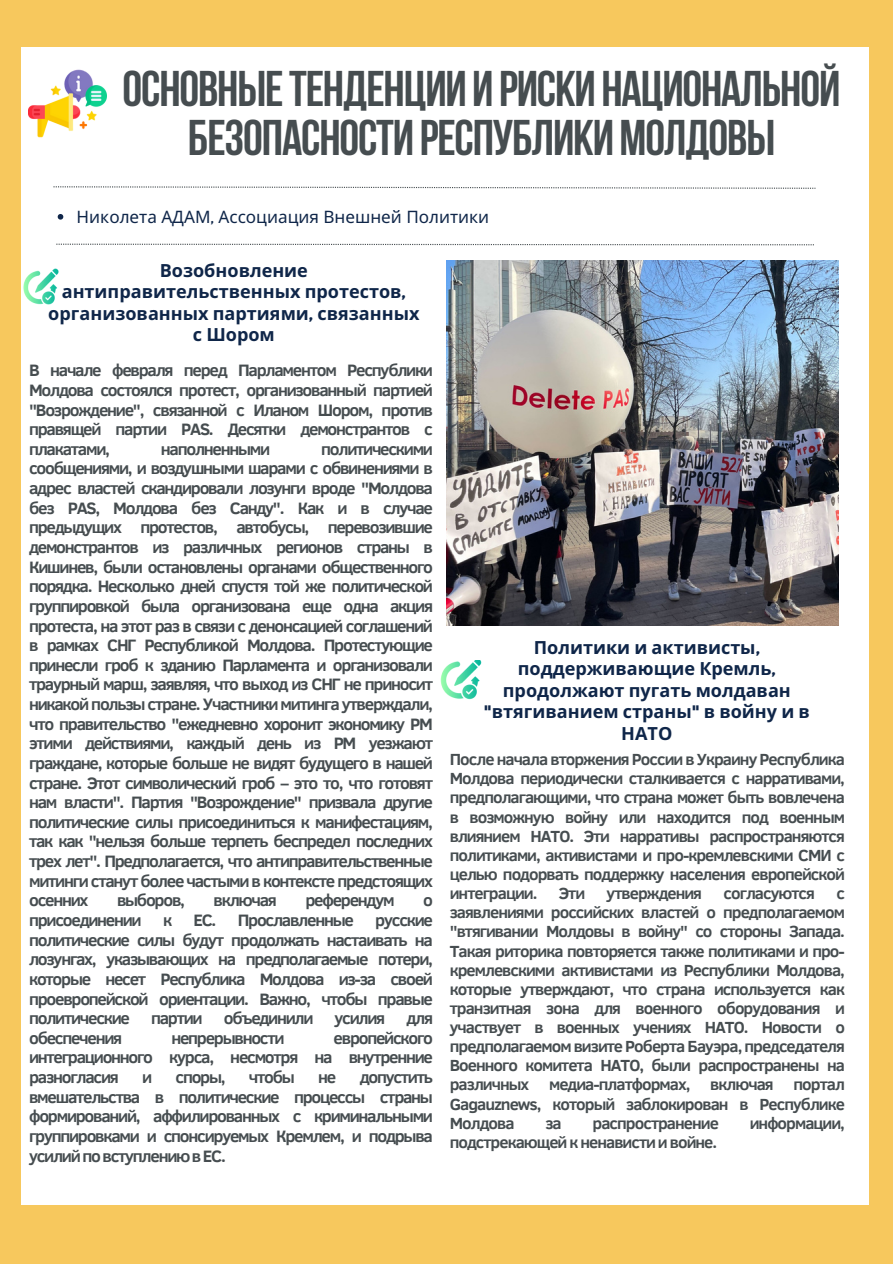
<style>
.page{position:relative;width:893px;height:1264px;background:#fff}
.page>*{position:absolute;margin:0;border:0;box-sizing:border-box;transform-origin:0 0}
.t1{font:700 49.95px/49.5px "Bebas Neue";letter-spacing:-.025em;color:#464d50;text-align:center}
.t2{font:700 18px/21.3px "Noto Sans";color:#0f2649;text-align:center}
.t3{font:17.1px "Noto Sans";color:#0f2649}
.t4{font:700 16.95px/19.6px "Clear Sans";letter-spacing:-.075em;color:#464d50;text-align:justify}
.t5{font:700 16.5px/19.2px "Clear Sans";letter-spacing:-.06em;color:#464d50;text-align:justify}
.s1{font-family:"Montserrat"}
</style>
<div class="page">
<div style="left:0;top:0;width:892px;height:46px;background:#f7c85d"></div>
<div style="left:0;top:0;width:21px;height:1263px;background:#f7c85d"></div>
<div style="left:868px;top:0;width:24px;height:1263px;background:#f7c85d"></div>
<div style="left:0;top:1205px;width:892px;height:58px;background:#f7c85d"></div>
<svg style="left:53px;top:186px;width:762px;height:3px"></svg>
<svg style="left:56px;top:244px;width:757px;height:1px"></svg>
<img style="left:28px;top:69px;width:78px;height:69px">
<img style="left:23px;top:268px;width:36px;height:37px">
<img style="left:440px;top:660px;width:41px;height:40px">
<img style="left:446px;top:260px;width:392px;height:365px">
<svg style="left:58px;top:214px;width:5px;height:6px"></svg>
<p class="t1" style="left:123px;top:69px;width:719px">ОСНОВНЫЕТЕНДЕНЦИИ И РИСКИ НАЦИОНАЛЬНОЙ<br>БЕЗОПАСНОСТИ РЕСПУБЛИКИМОЛДОВЫ</p>
<h2 class="t3" style="left:77px;top:205px;width:414px">Николета АДАМ<span class="s1">,</span> Ассоциация Внешней Политики</h2>
<p class="t2" style="left:48px;top:259px;width:372px">Возобновление антиправительственных протестов<span class="s1">, </span>организованных партиями<span class="s1">,</span> связанных с Шором</p>
<p class="t4" style="left:29px;top:359px;width:405px">В начале февраля перед Парламентом Республики Молдова состоялся протест, организованный партией "Возрождение", связанной с Иланом Шором, против правящей партии PAS. Десятки демонстрантов с плакатами,</p>
<p class="t4" style="left:29px;top:438px;width:405px;text-indent:292px">политическими сообщениями, и воздушными шарами с обвинениями в адрес властей скандировали лозунги вроде "Молдова без PAS, Молдова без Санду". Как и в случае предыдущих протестов, автобусы, перевозившие демонстрантов из различных регионов страны в Кишинев, были остановлены органами общественного порядка. Несколько дней спустя той же политической группировкой была организована еще одна акция протеста, на этот раз в связи с денонсацией соглашений в рамках СНГ Республикой Молдова. Протестующие принесли гроб к зданию Парламента и организовали траурный марш, заявляя, что выход из СНГ не приносит никакой пользы стране. Участники митинга утверждали, что правительство "ежедневно хоронит экономику РМ этими действиями, каждый день из РМ уезжают граждане, которые больше не видят будущего в нашей стране. Этот символический гроб – это то, что готовят нам власти". Партия "Возрождение" призвала другие политические силы присоединиться к манифестациям, так как "нельзя больше терпеть беспредел последних трех лет". Предполагается, что антиправительственные митинги станут более частыми в контексте предстоящих осенних</p>
<p class="t4" style="left:161px;top:438px;width:111px">наполненными</p>
<p class="t4" style="left:117px;top:889px;width:69px">выборов,</p>
<p class="t4" style="left:213px;top:889px;width:65px">включая</p>
<p class="t4" style="left:305px;top:889px;width:91px">референдум</p>
<p class="t4" style="left:423px;top:889px;width:11px">о</p>
<p class="t4" style="left:29px;top:909px;width:114px">присоединении</p>
<p class="t4" style="left:163px;top:909px;width:11px">к</p>
<p class="t4" style="left:193px;top:909px;width:162px">ЕС. Прославленные</p>
<p class="t4" style="left:29px;top:909px;width:405px;text-indent:346px">русские политические силы будут продолжать настаивать на лозунгах, указывающих на предполагаемые потери, которые несет Республика Молдова из-за своей проевропейской ориентации. Важно, чтобы правые политические партии объединили усилия для обеспечения</p>
<p class="t4" style="left:29px;top:1027px;width:405px;text-indent:304px">европейского интеграционного курса, несмотря на внутренние разногласия</p>
<p class="t4" style="left:171px;top:1027px;width:115px">непрерывности</p>
<p class="t4" style="left:142px;top:1066px;width:12px">и</p>
<p class="t4" style="left:175px;top:1066px;width:52px">споры,</p>
<p class="t4" style="left:249px;top:1066px;width:47px">чтобы</p>
<p class="t4" style="left:318px;top:1066px;width:20px">не</p>
<p class="t4" style="left:29px;top:1066px;width:405px;text-indent:330px">допустить вмешательства в политические процессы страны формирований, аффилированных с криминальными группировками и спонсируемых Кремлем, и подрыва усилий по вступлению в ЕС.</p>
<p class="t2" style="left:484px;top:636px;width:327px">Политики и активисты<span class="s1">, </span>поддерживающие Кремль<span class="s1">, </span>продолжают пугать молдаван <span class="s1">"</span>втягиванием страны<span class="s1">"</span> в войну и в<br>НАТО</p>
<h2 class="t5" style="left:450px;top:749px;width:396px">После начала вторжения России в Украину Республика Молдова периодически сталкивается с нарративами, предполагающими, что страна может быть вовлечена в возможную войну или находится под военным влиянием НАТО. Эти нарративы распространяются политиками, активистами и про-кремлевскими СМИ с целью подорвать поддержку населения европейской интеграции.</h2>
<h2 class="t5" style="left:559px;top:882px;width:28px">Эти</h2>
<h2 class="t5" style="left:606px;top:882px;width:97px">утверждения</h2>
<h2 class="t5" style="left:723px;top:882px;width:93px">согласуются</h2>
<h2 class="t5" style="left:450px;top:882px;width:396px;text-indent:386px">с заявлениями российских властей о предполагаемом "втягивании Молдовы в войну" со стороны Запада.<br>Такая риторика повторяется также политиками и про&shy;кремлевскими активистами из Республики Молдова, которые утверждают, что страна используется как транзитная зона для военного оборудования и участвует в военных учениях НАТО. Новости о предполагаемом визите Роберта Бауэра, председателя Военного комитета НАТО, были распространены на различных медиа-платформах, включая портал Gagauznews, который заблокирован в Республике Молдова</h2>
<h2 class="t5" style="left:545px;top:1112px;width:18px">за</h2>
<h2 class="t5" style="left:592px;top:1112px;width:128px">распространение</h2>
<h2 class="t5" style="left:749px;top:1112px;width:97px">информации,</h2>
<h2 class="t5" style="left:450px;top:1131px;width:269px">подстрекающей к ненависти и войне.</h2>
</div>
